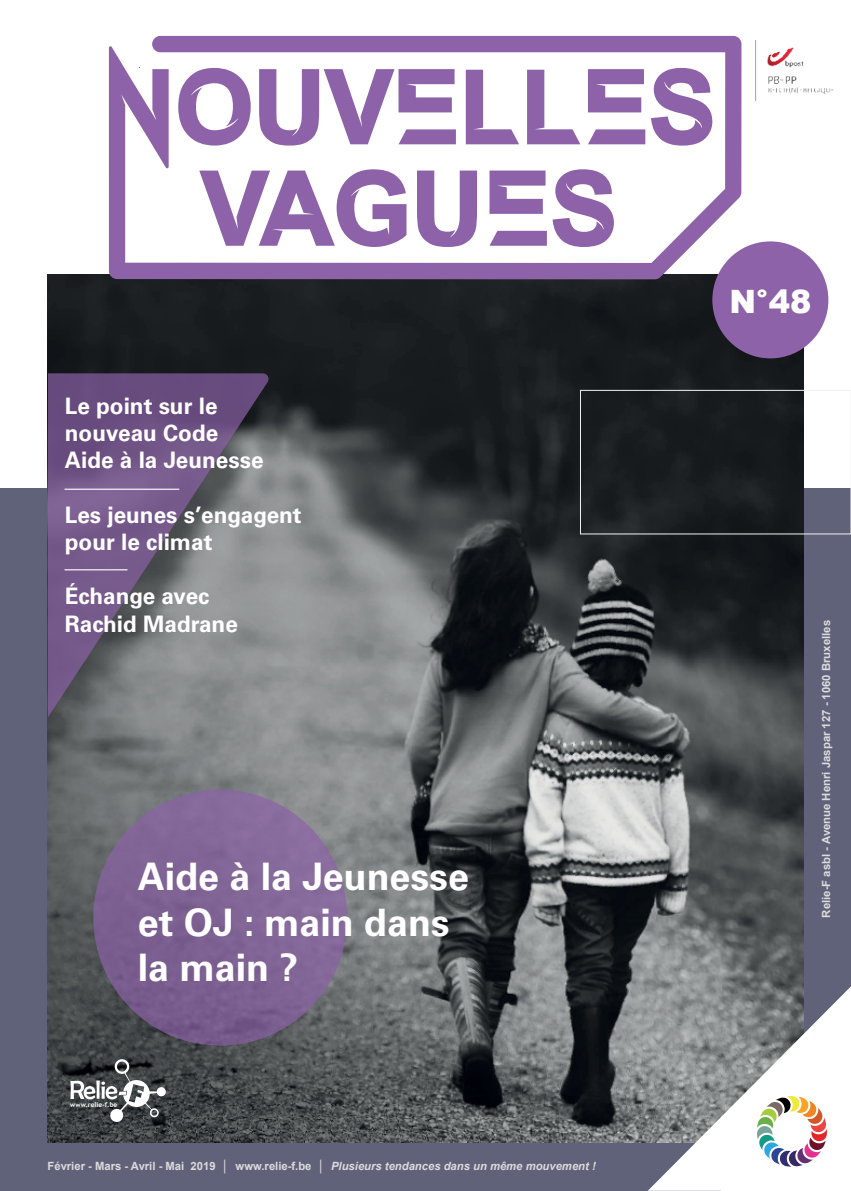
<style>
.page{position:relative;width:851px;height:1191px;background:#fff}
.page>*{position:absolute;margin:0;border:0;box-sizing:border-box;transform-origin:0 0}
.t1{font:700 37.8px/45.5px "Univers LT Std";color:#fff}
.t2{font:900 32.25px "Arial";color:#fff}
.t3{font:700 22.65px/27.3px "Univers LT Std";color:#fff}
.t4{font:700 11.4px "Arial";color:#dadbdc}
.t5{font:700 11.25px "Arial";color:#dadbdc}
.t6{font:700 6.75px "Trebuchet MS";color:#fff}
.s1{font-style:italic}
</style>
<div class="page">
<div style="left:0;top:489px;width:850px;height:701px;background:#606279"></div>
<img style="left:48px;top:275px;width:754px;height:867px">
<div style="left:712px;top:241px;width:116px;height:117px;background:#8d62a9;border-radius:50%"></div>
<svg style="left:647px;top:986px;width:203px;height:204px"></svg>
<svg style="left:756px;top:1096px;width:70px;height:70px"></svg>
<svg style="left:156px;top:1086px;width:10px;height:10px"></svg>
<svg style="left:70px;top:1059px;width:89px;height:63px"></svg>
<svg style="left:109px;top:36px;width:632px;height:243px"></svg>
<div style="left:93px;top:789px;width:254px;height:256px;background:#816496;border-radius:50%"></div>
<svg style="left:48px;top:373px;width:220px;height:344px;background:#776983"></svg>
<hr style="left:65px;top:488px;width:114px;height:2px;background:#fff">
<hr style="left:65px;top:569px;width:62px;height:1px;background:#fff">
<img style="left:716px;top:35px;width:118px;height:104px">
<div style="left:580px;top:390px;width:270px;height:144px;border:1px solid #f1f1f2"></div>
<p class="t3" style="left:65px;top:392px;width:200px">Le point sur le nouveau Code<br>Aide à la Jeunesse</p>
<p class="t3" style="left:65px;top:501px;width:238px">Les jeunes s’engagent pour le climat</p>
<p class="t3" style="left:65px;top:583px;width:174px">Échange avec<br>Rachid Madrane</p>
<h1 class="t1" style="left:138px;top:854px;width:332px">Aide à la Jeunesse et OJ : main dans la main ?</h1>
<p class="t6" style="left:70px;top:1100px;width:49px">www.relie-f.be</p>
<p class="t4" style="left:48px;top:1157px;width:549px">Février - Mars - Avril - Mai 2019 │ www.relie-f.be │ <span class="s1">Plusieurs tendances dans un même mouvement !</span></p>
<h2 class="t2" style="left:729px;top:278px;width:83px">N°48</h2>
<p class="t5" style="left:818px;top:917px;width:299px;rotate:-90deg">Relie-F asbl - Avenue Henri Jaspar 127 - 1060 Bruxelles</p>
</div>
